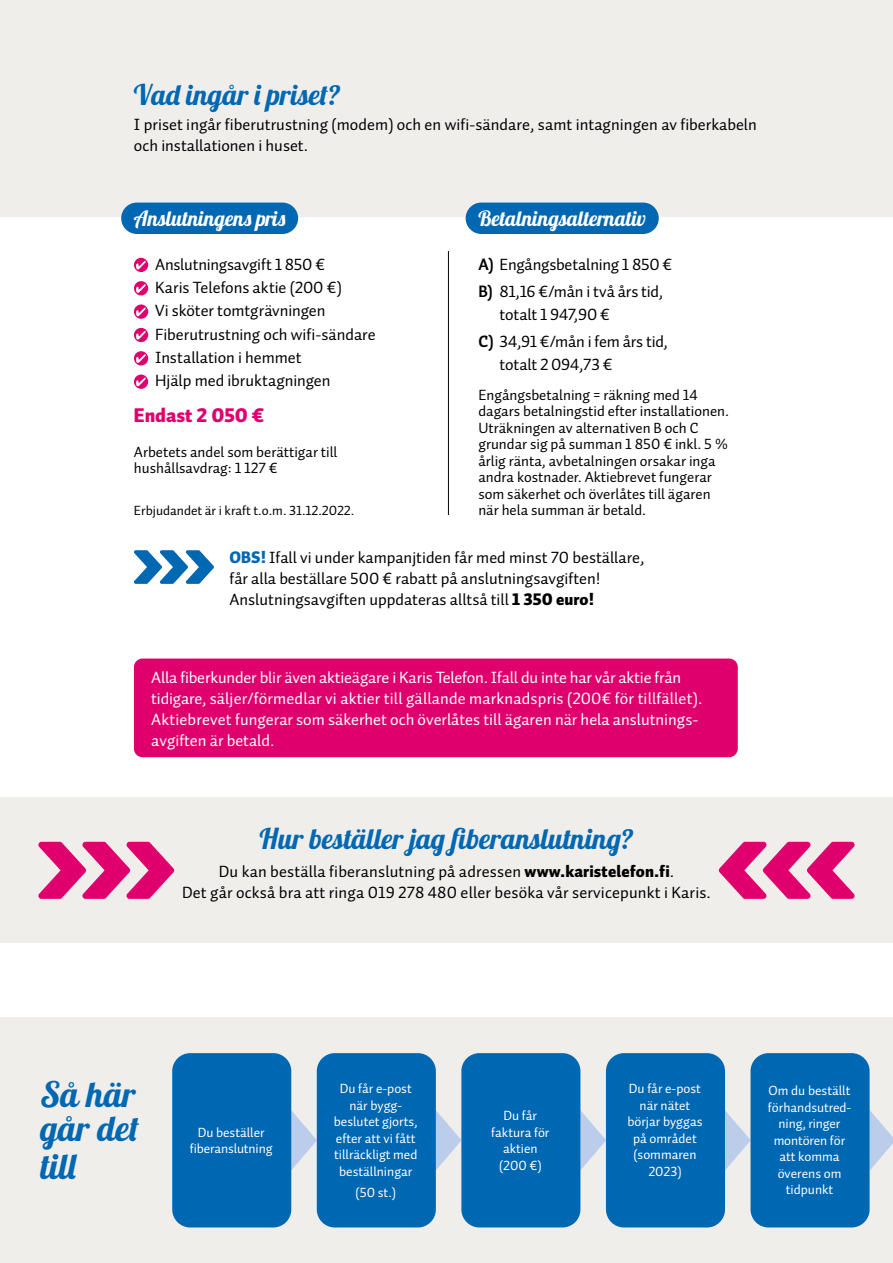
<style>
.page{position:relative;width:893px;height:1263px;background:#fff}
.page>*{position:absolute;margin:0;border:0;box-sizing:border-box;transform-origin:0 0}
.Lobster_underrubrik{font:35.1px/33.3px "Lobster 1.4";letter-spacing:.02em;color:#0067b2}
.Lobster_underrubrik-2{font:28.5px "Lobster 1.4";letter-spacing:.045em;color:#0067b2}
.Lobster_underrubrik-3{font:28.5px "Lobster 1.4";letter-spacing:.025em;color:#0067b2}
.Produktrubrik_blå{font:21px "Lobster 1.4";letter-spacing:.05em;color:#fff}
.Pris{font:900 19.5px "Finnet Auto";letter-spacing:-.005em;color:#e0006d}
.Bread{font:16.5px/21px "Finnet Auto";color:#000}
.Bread-2{font:16.5px/21px "Finnet Auto";color:#fff}
.Bullet{font:16.5px/22.5px "Finnet Auto";letter-spacing:-.005em;color:#000}
.Bread-3{font:15px/16.5px "Finnet Auto";color:#000}
.t1{font:13.5px/16.5px "Finnet Auto";color:#fff;text-align:center}
.Bread-4{font:13.5px "Finnet Auto";color:#000}
.s1{font-weight:700}
.s2{font-weight:900;color:#0067b2}
.s3{font-weight:900}
</style>
<div class="page">
<div style="left:0;top:0;width:893px;height:216px;background:#f0eeeb"></div>
<div style="left:0;top:798px;width:893px;height:145px;background:#f0eeeb"></div>
<svg style="left:719px;top:842px;width:136px;height:57px"></svg>
<svg style="left:38px;top:842px;width:136px;height:57px"></svg>
<div style="left:0;top:1017px;width:893px;height:246px;background:#f0eeeb"></div>
<div style="left:121px;top:203px;width:177px;height:31px;background:#0067b2;border-radius:16px"></div>
<div style="left:134px;top:258px;width:14px;height:14px;background:#e0006d;border-radius:50%"></div>
<svg style="left:136px;top:261px;width:10px;height:9px"></svg>
<div style="left:134px;top:281px;width:14px;height:14px;background:#e0006d;border-radius:50%"></div>
<svg style="left:136px;top:284px;width:10px;height:9px"></svg>
<svg style="left:134px;top:304px;width:14px;height:15px"></svg>
<svg style="left:136px;top:307px;width:10px;height:9px"></svg>
<div style="left:134px;top:328px;width:14px;height:14px;background:#e0006d;border-radius:50%"></div>
<svg style="left:136px;top:331px;width:10px;height:9px"></svg>
<div style="left:134px;top:351px;width:14px;height:14px;background:#e0006d;border-radius:50%"></div>
<svg style="left:136px;top:354px;width:10px;height:9px"></svg>
<div style="left:134px;top:375px;width:14px;height:14px;background:#e0006d;border-radius:50%"></div>
<svg style="left:136px;top:377px;width:10px;height:9px"></svg>
<div style="left:466px;top:203px;width:193px;height:31px;background:#0067b2;border-radius:16px"></div>
<svg style="left:291px;top:1110px;width:26px;height:61px"></svg>
<svg style="left:436px;top:1111px;width:25px;height:59px"></svg>
<svg style="left:580px;top:1110px;width:26px;height:61px"></svg>
<svg style="left:725px;top:1110px;width:25px;height:61px"></svg>
<svg style="left:870px;top:1111px;width:23px;height:59px"></svg>
<div style="left:172px;top:1053px;width:119px;height:174px;background:#0067b2;border-radius:18px"></div>
<div style="left:317px;top:1053px;width:119px;height:174px;background:#0067b2;border-radius:18px"></div>
<div style="left:461px;top:1053px;width:119px;height:174px;background:#0067b2;border-radius:18px"></div>
<div style="left:606px;top:1053px;width:119px;height:174px;background:#0067b2;border-radius:18px"></div>
<div style="left:750px;top:1053px;width:120px;height:174px;background:#0067b2;border-radius:18px"></div>
<div style="left:134px;top:658px;width:604px;height:99px;background:#e0006d;border-radius:9px"></div>
<hr style="left:448px;top:251px;width:1px;height:264px;background:#000">
<svg style="left:134px;top:550px;width:80px;height:34px"></svg>
<p class="Lobster_underrubrik-3" style="left:134px;top:76px;width:208px">Vad ingår i priset?</p>
<p class="Bread" style="left:134px;top:114px;width:624px">I priset ingår fiberutrustning (modem) och en wifi-sändare, samt intagningen av fiberkabeln och installationen i huset.</p>
<p class="Produktrubrik_blå" style="left:134px;top:205px;width:153px">Anslutningens pris</p>
<p class="Bullet" style="left:155px;top:253px;width:171px">Anslutningsavgift 1 850 €</p>
<p class="Bullet" style="left:155px;top:276px;width:188px">Karis Telefons aktie (200 €)</p>
<p class="Bullet" style="left:155px;top:300px;width:172px">Vi sköter tomtgrävningen</p>
<p class="Bullet" style="left:155px;top:323px;width:222px">Fiberutrustning och wifi-sändare</p>
<p class="Bullet" style="left:155px;top:346px;width:148px">Installation i hemmet</p>
<p class="Bullet" style="left:155px;top:370px;width:177px">Hjälp med ibruktagningen</p>
<p class="Pris" style="left:134px;top:403px;width:132px">Endast 2 050 €</p>
<p class="Bread-3" style="left:134px;top:444px;width:205px">Arbetets andel som berättigar till hushållsavdrag: 1 127 €</p>
<p class="Produktrubrik_blå" style="left:478px;top:205px;width:169px">Betalningsalternativ</p>
<p class="Bullet" style="left:478px;top:253px;width:195px"><span class="s1">A)</span> Engångsbetalning 1 850 €</p>
<p class="Bullet" style="left:500px;top:281px;width:165px;text-indent:-21px"><span class="s1">B)</span> 81,16 €/mån i två års tid, totalt 1 947,90 €</p>
<p class="Bullet" style="left:500px;top:331px;width:170px;text-indent:-21px"><span class="s1">C)</span> 34,91 €/mån i fem års tid, totalt 2 094,73 €</p>
<p class="Bread-3" style="left:478px;top:386px;width:252px">Engångsbetalning = räkning med 14 dagars betalningstid efter installationen.<br>Uträkningen av alternativen B och C grundar sig på summan 1 850 € inkl. 5 % årlig ränta, avbetalningen orsakar inga andra kostnader. Aktiebrevet fungerar som säkerhet och överlåtes till ägaren</p>
<p class="Bread-4" style="left:134px;top:502px;width:222px">Erbjudandet är i kraft t.o.m. 31.12.2022.</p>
<p class="Bread-3" style="left:478px;top:502px;width:169px">när hela summan är betald.</p>
<p class="Bread" style="left:229px;top:547px;width:417px"><span class="s2">OBS!</span> Ifall vi under kampanjtiden får med minst 70 beställare, får alla beställare 500 € rabatt på anslutningsavgiften!<br>Anslutningsavgiften uppdateras alltså till <span class="s3">1 350 euro!</span></p>
<p class="Bread-2" style="left:151px;top:667px;width:553px">Alla fiberkunder blir även aktieägare i Karis Telefon. Ifall du inte har vår aktie från tidigare, säljer/förmedlar vi aktier till gällande marknadspris (200€ för tillfället).<br>Aktiebrevet fungerar som säkerhet och överlåtes till ägaren när hela anslutnings&shy;avgiften är betald.</p>
<p class="Lobster_underrubrik-2" style="left:259px;top:821px;width:376px">Hur beställer jag fiberanslutning?</p>
<p class="Bread" style="left:182px;top:861px;width:530px;text-align:center">Du kan beställa fiberanslutning på adressen <span class="s3">www.karistelefon.fi</span>.<br>Det går också bra att ringa 019 278 480 eller besöka vår servicepunkt i Karis.</p>
<p class="Lobster_underrubrik" style="left:40px;top:1077px;width:100px">Så här går det</p>
<p class="Lobster_underrubrik" style="left:40px;top:1149px;width:37px">till</p>
<p class="t1" style="left:190px;top:1124px;width:84px">Du beställer fiberanslutning</p>
<p class="t1" style="left:334px;top:1081px;width:85px">Du får e-post när bygg&shy;beslutet gjorts, efter att vi fått tillräckligt med beställningar</p>
<p class="t1" style="left:355px;top:1184px;width:42px">(50 st.)</p>
<p class="t1" style="left:491px;top:1107px;width:60px">Du får faktura för aktien (200 €)</p>
<p class="t1" style="left:627px;top:1081px;width:77px">Du får e-post när nätet börjar byggas på området (sommaren<br>2023)</p>
<p class="t1" style="left:768px;top:1083px;width:85px">Om du beställt förhandsutred&shy;ning, ringer montören för att komma överens om tidpunkt</p>
</div>
